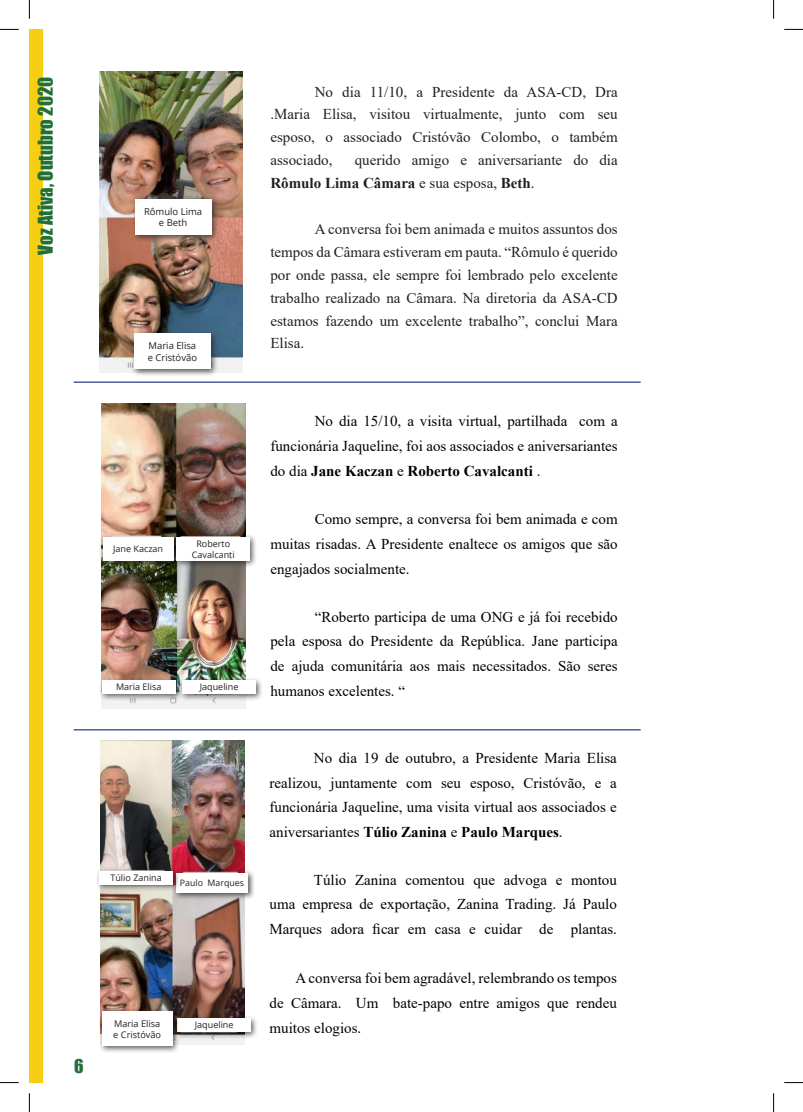
<style>
.page{position:relative;width:803px;height:1112px;background:#fff}
.page>*{position:absolute;margin:0;border:0;box-sizing:border-box;transform-origin:0 0}
.t1{font:18.75px "Impact";color:#207038}
.t2{font:17.5px "Impact";color:#217038}
.t3{font:15px/24.8px "Times New Roman";color:#000;text-align:justify}
.t4{font:15px/22.9px "Times New Roman";color:#231f20;text-align:justify}
.t5{font:9.5px/11.4px "Open Sans";color:#231f20}
.t6{font:9.12px/11px "Open Sans";color:#231f20}
.t7{font:9px/10.8px "Open Sans";color:#231f20;text-align:center}
.t8{font:8.88px "Open Sans";color:#231f20}
.s1{font-weight:700}
</style>
<div class="page">
<div style="left:29px;top:29px;width:14px;height:1053px;background:#f6cf15"></div>
<img style="left:101px;top:403px;width:144px;height:305px">
<img style="left:100px;top:740px;width:145px;height:304px">
<div style="left:99px;top:533px;width:82px;height:34px;background:#231f20;opacity:.75"></div>
<div style="left:103px;top:537px;width:71px;height:23px;background:#fff"></div>
<div style="left:173px;top:533px;width:84px;height:35px;background:#231f20;opacity:.75"></div>
<div style="left:177px;top:537px;width:73px;height:23px;background:#fff"></div>
<div style="left:179px;top:676px;width:84px;height:25px;background:#231f20;opacity:.75"></div>
<div style="left:183px;top:680px;width:73px;height:13px;background:#fff"></div>
<div style="left:174px;top:1014px;width:84px;height:24px;background:#231f20;opacity:.75"></div>
<div style="left:178px;top:1018px;width:73px;height:13px;background:#fff"></div>
<div style="left:173px;top:869px;width:82px;height:30px;background:#231f20;opacity:.75"></div>
<div style="left:176px;top:872px;width:72px;height:20px;background:#fff"></div>
<div style="left:99px;top:676px;width:84px;height:25px;background:#231f20;opacity:.75"></div>
<div style="left:102px;top:680px;width:73px;height:13px;background:#fff"></div>
<div style="left:96px;top:867px;width:84px;height:24px;background:#231f20;opacity:.75"></div>
<div style="left:100px;top:870px;width:73px;height:13px;background:#fff"></div>
<hr style="left:74px;top:729px;width:567px;height:1px;background:#253f8e">
<hr style="left:74px;top:381px;width:567px;height:1px;background:#253f8e">
<img style="left:100px;top:71px;width:142px;height:302px">
<div style="left:130px;top:330px;width:89px;height:47px;background:#231f20;opacity:.75"></div>
<div style="left:134px;top:334px;width:77px;height:35px;background:#fff"></div>
<div style="left:131px;top:195px;width:88px;height:47px;background:#231f20;opacity:.75"></div>
<div style="left:135px;top:199px;width:76px;height:35px;background:#fff"></div>
<div style="left:99px;top:1007px;width:81px;height:46px;background:#231f20;opacity:.75"></div>
<div style="left:102px;top:1011px;width:70px;height:34px;background:#fff"></div>
<svg style="left:0;top:29px;width:19px;height:1px"></svg>
<svg style="left:784px;top:29px;width:19px;height:1px"></svg>
<svg style="left:0;top:1082px;width:19px;height:1px"></svg>
<svg style="left:784px;top:1082px;width:19px;height:1px"></svg>
<svg style="left:29px;top:0;width:1px;height:19px"></svg>
<svg style="left:29px;top:1093px;width:1px;height:18px"></svg>
<svg style="left:773px;top:0;width:1px;height:19px"></svg>
<svg style="left:773px;top:1093px;width:1px;height:18px"></svg>
<p class="t1" style="left:31px;top:254px;width:179px;rotate:-90deg">Voz Ativa, Outubro 2020</p>
<p class="t2" style="left:74px;top:1051px;width:11px">6</p>
<p class="t5" style="left:144px;top:205px;width:60px;text-align:center">Rômulo Lima e Beth</p>
<p class="t5" style="left:148px;top:340px;width:51px">Maria Elisa e Cristóvão</p>
<p class="t7" style="left:113px;top:543px;width:51px">Jane Kaczan</p>
<p class="t7" style="left:192px;top:537px;width:44px">Roberto<br>Cavalcanti</p>
<p class="t7" style="left:116px;top:681px;width:47px">Maria Elisa</p>
<p class="t7" style="left:200px;top:681px;width:40px">Jaqueline</p>
<p class="t7" style="left:110px;top:871px;width:53px">Túlio Zanina</p>
<p class="t8" style="left:180px;top:876px;width:66px">Paulo Marques</p>
<p class="t6" style="left:113px;top:1017px;width:49px">Maria Elisa e Cristóvão</p>
<p class="t7" style="left:195px;top:1019px;width:40px">Jaqueline</p>
<p class="t4" style="left:270px;top:80px;width:349px;text-indent:44px">No dia 11/10, a Presidente da ASA-CD, Dra .Maria Elisa, visitou virtualmente, junto com seu esposo, o associado Cristóvão Colombo, o também associado,</p>
<p class="t4" style="left:270px;top:148px;width:349px;text-indent:84px">querido amigo e aniversariante do dia<br><span class="s1">Rômulo Lima Câmara</span> e sua esposa, <span class="s1">Beth</span>.</p>
<p class="t4" style="left:270px;top:217px;width:349px;text-indent:44px">A conversa foi bem animada e muitos assuntos dos tempos da Câmara estiveram em pauta. “Rômulo é querido por onde passa, ele sempre foi lembrado pelo excelente trabalho realizado na Câmara. Na diretoria da ASA-CD estamos fazendo um excelente trabalho”, conclui Mara Elisa.</p>
<p class="t3" style="left:270px;top:408px;width:349px;text-indent:44px">No dia 15/10, a visita virtual, partilhada com a funcionária Jaqueline, foi aos associados e aniversariantes do dia <span class="s1">Jane Kaczan</span> e <span class="s1">Roberto Cavalcanti</span> .</p>
<p class="t3" style="left:270px;top:506px;width:349px;text-indent:44px">Como sempre, a conversa foi bem animada e com muitas risadas. A Presidente enaltece os amigos que são engajados socialmente.</p>
<p class="t3" style="left:270px;top:603px;width:349px;text-indent:44px">“Roberto participa de uma ONG e já foi recebido pela esposa do Presidente da República. Jane participa de ajuda comunitária aos mais necessitados. São seres humanos excelentes. “</p>
<p class="t3" style="left:270px;top:745px;width:349px;text-indent:44px">No dia 19 de outubro, a Presidente Maria Elisa realizou, juntamente com seu esposo, Cristóvão, e a funcionária Jaqueline, uma visita virtual aos associados e aniversariantes <span class="s1">Túlio Zanina</span> e <span class="s1">Paulo Marques</span>.</p>
<p class="t3" style="left:270px;top:866px;width:349px;text-indent:44px">Túlio Zanina comentou que advoga e montou uma empresa de exportação, Zanina Trading. Já Paulo Marques adora ficar em casa e cuidar de plantas.</p>
<p class="t3" style="left:270px;top:965px;width:349px;text-indent:26px">A conversa foi bem agradável, relembrando os tempos de Câmara. Um bate-papo entre amigos que rendeu muitos elogios.</p>
</div>
